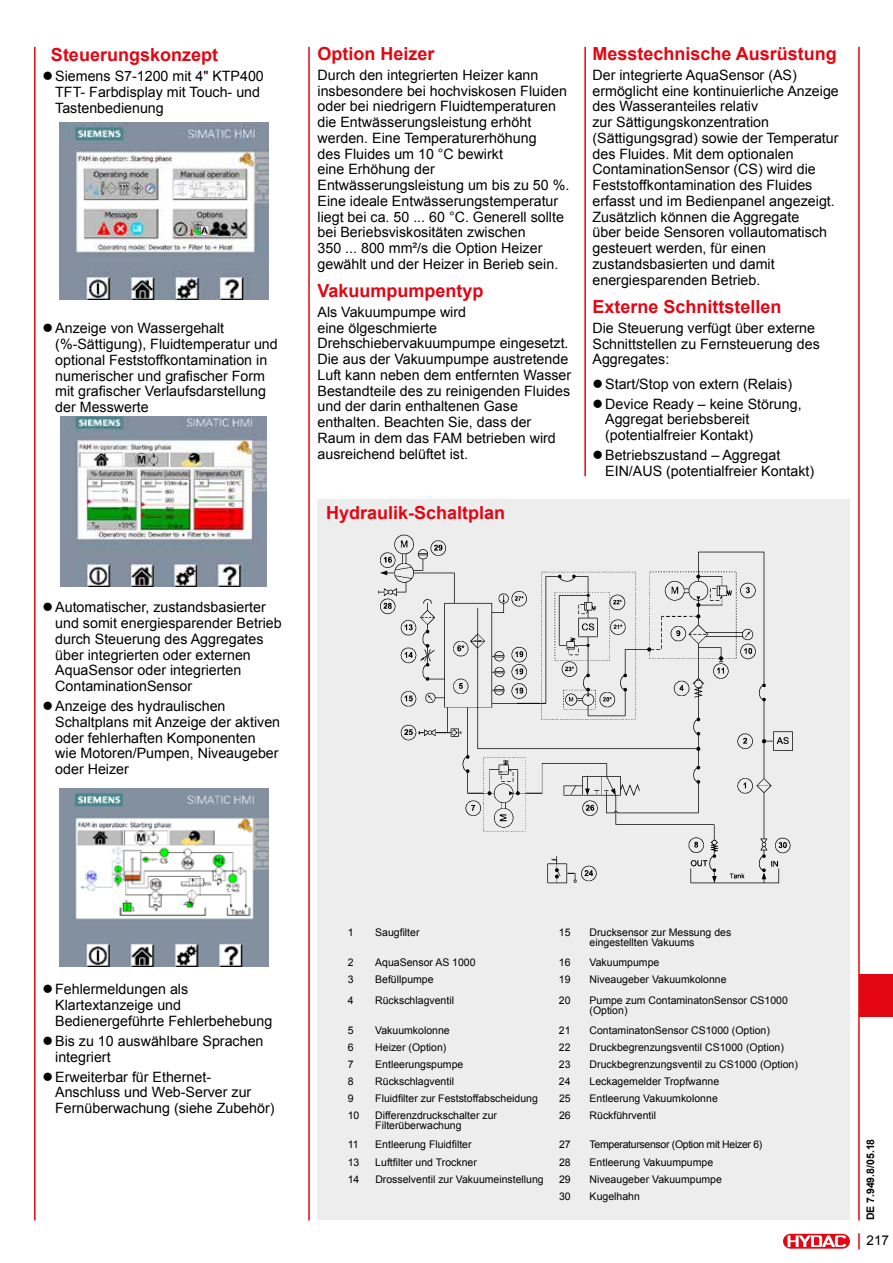
<style>
.page{position:relative;width:893px;height:1263px;background:#fff}
.page>*{position:absolute;margin:0;border:0;box-sizing:border-box;transform-origin:0 0}
.t1{font:700 18px "Arial";color:#e30613}
.t2{font:14.25px/15.8px "Arial";color:#000}
.t3{font:13.5px "Arial";color:#000}
.t4{font:10.5px/10.5px "Arial";color:#000}
.t5{font:10.5px "Arial";letter-spacing:-.03em;color:#000}
.t6{font:700 10.5px "Arial";color:#000}
</style>
<div class="page">
<hr style="left:34px;top:47px;width:2px;height:1173px;background:#e30613">
<hr style="left:858px;top:47px;width:2px;height:1173px;background:#e30613">
<div style="left:782px;top:1233px;width:68px;height:16px;border:1px solid #fff;border-radius:7px"></div>
<svg style="left:783px;top:1234px;width:67px;height:14px"></svg>
<svg style="left:788px;top:1235px;width:58px;height:12px"></svg>
<svg style="left:858px;top:1233px;width:2px;height:16px"></svg>
<div style="left:859px;top:974px;width:34px;height:42px;background:#e30613"></div>
<hr style="left:584px;top:47px;width:2px;height:429px;background:#e30613">
<hr style="left:308px;top:47px;width:2px;height:1173px;background:#e30613">
<div style="left:317px;top:499px;width:533px;height:721px;background:#ededed"></div>
<img style="left:378px;top:534px;width:415px;height:349px">
<img style="left:60px;top:122px;width:209px;height:177px">
<img style="left:60px;top:417px;width:207px;height:170px">
<img style="left:60px;top:789px;width:209px;height:177px">
<p class="t1" style="left:51px;top:43px;width:169px">Steuerungskonzept</p>
<p class="t2" style="left:55px;top:69px;width:210px">Siemens S7-1200 mit 4" KTP400<br>TFT- Farbdisplay mit Touch- und<br>Tastenbedienung</p>
<p class="t2" style="left:55px;top:321px;width:224px">Anzeige von Wassergehalt (%-Sättigung), Fluidtemperatur und optional Feststoffkontamination in numerischer und grafischer Form mit grafischer Verlaufsdarstellung der Messwerte</p>
<p class="t2" style="left:55px;top:599px;width:228px">Automatischer, zustandsbasierter und somit energiesparender Betrieb durch Steuerung des Aggregates über integrierten oder externen<br>AquaSensor oder integrierten<br>ContaminationSensor</p>
<p class="t2" style="left:55px;top:698px;width:226px">Anzeige des hydraulischen<br>Schaltplans mit Anzeige der aktiven oder fehlerhaften Komponenten wie Motoren/Pumpen, Niveaugeber oder Heizer</p>
<p class="t1" style="left:317px;top:42px;width:119px">Option Heizer</p>
<p class="t2" style="left:317px;top:67px;width:253px">Durch den integrierten Heizer kann insbesondere bei hochviskosen Fluiden oder bei niedrigern Fluidtemperaturen die Entwässerungsleistung erhöht werden. Eine Temperaturerhöhung<br>des Fluides um 10 °C bewirkt<br>eine Erhöhung der Entwässerungsleistung um bis zu 50 %.<br>Eine ideale Entwässerungstemperatur liegt bei ca. 50 ... 60 °C. Generell sollte bei Beriebsviskositäten zwischen<br>350 ... 800 mm²/s die Option Heizer gewählt und der Heizer in Berieb sein.</p>
<p class="t1" style="left:317px;top:279px;width:168px">Vakuumpumpentyp</p>
<p class="t2" style="left:317px;top:304px;width:255px">Als Vakuumpumpe wird<br>eine ölgeschmierte<br>Drehschiebervakuumpumpe eingesetzt.<br>Die aus der Vakuumpumpe austretende<br>Luft kann neben dem entfernten Wasser<br>Bestandteile des zu reinigenden Fluides und der darin enthaltenen Gase enthalten. Beachten Sie, dass der<br>Raum in dem das FAM betrieben wird ausreichend belüftet ist.</p>
<p class="t1" style="left:326px;top:501px;width:181px">Hydraulik-Schaltplan</p>
<p class="t1" style="left:592px;top:42px;width:246px">Messtechnische Ausrüstung</p>
<p class="t2" style="left:592px;top:67px;width:248px">Der integrierte AquaSensor (AS) ermöglicht eine kontinuierliche Anzeige des Wasseranteiles relativ<br>zur Sättigungskonzentration (Sättigungsgrad) sowie der Temperatur des Fluides. Mit dem optionalen ContaminationSensor (CS) wird die Feststoffkontamination des Fluides erfasst und im Bedienpanel angezeigt.<br>Zusätzlich können die Aggregate<br>über beide Sensoren vollautomatisch gesteuert werden, für einen zustandsbasierten und damit energiesparenden Betrieb.</p>
<p class="t1" style="left:592px;top:294px;width:191px">Externe Schnittstellen</p>
<p class="t2" style="left:592px;top:320px;width:229px">Die Steuerung verfügt über externe<br>Schnittstellen zu Fernsteuerung des<br>Aggregates:</p>
<p class="t2" style="left:605px;top:374px;width:198px;line-height:20px">Start/Stop von extern (Relais)<br>Device Ready – keine Störung,</p>
<p class="t2" style="left:605px;top:411px;width:150px">Aggregat beriebsbereit (potentialfreier Kontakt)</p>
<p class="t2" style="left:605px;top:447px;width:211px">Betriebszustand – Aggregat<br>EIN/AUS (potentialfreier Kontakt)</p>
<p class="t2" style="left:55px;top:982px;width:219px">Fehlermeldungen als<br>Klartextanzeige und<br>Bedienergeführte Fehlerbehebung</p>
<p class="t2" style="left:55px;top:1033px;width:210px">Bis zu 10 auswählbare Sprachen integriert</p>
<p class="t2" style="left:55px;top:1069px;width:221px">Erweiterbar für Ethernet-<br>Anschluss und Web-Server zur<br>Fernüberwachung (siehe Zubehör)</p>
<p class="t4" style="left:348px;top:927px;width:7px">1</p>
<p class="t4" style="left:375px;top:927px;width:46px">Saugfilter</p>
<p class="t4" style="left:559px;top:927px;width:13px">15</p>
<p class="t4" style="left:589px;top:927px;width:143px">Drucksensor zur Messung des eingestellten Vakuums</p>
<p class="t4" style="left:348px;top:957px;width:7px">2</p>
<p class="t4" style="left:375px;top:957px;width:102px">AquaSensor AS 1000</p>
<p class="t4" style="left:559px;top:957px;width:13px">16</p>
<p class="t4" style="left:589px;top:957px;width:71px">Vakuumpumpe</p>
<p class="t4" style="left:348px;top:974px;width:7px">3</p>
<p class="t4" style="left:375px;top:974px;width:60px">Befüllpumpe</p>
<p class="t4" style="left:559px;top:974px;width:13px">19</p>
<p class="t4" style="left:590px;top:974px;width:138px">Niveaugeber Vakuumkolonne</p>
<p class="t4" style="left:348px;top:995px;width:7px">4</p>
<p class="t4" style="left:375px;top:995px;width:80px">Rückschlagventil</p>
<p class="t4" style="left:559px;top:995px;width:13px">20</p>
<p class="t4" style="left:590px;top:995px;width:200px">Pumpe zum ContaminatonSensor CS1000 (Option)</p>
<p class="t4" style="left:348px;top:1025px;width:7px">5</p>
<p class="t4" style="left:375px;top:1025px;width:76px">Vakuumkolonne</p>
<p class="t4" style="left:559px;top:1025px;width:13px">21</p>
<p class="t4" style="left:590px;top:1025px;width:182px">ContaminatonSensor CS1000 (Option)</p>
<p class="t4" style="left:348px;top:1042px;width:7px">6</p>
<p class="t4" style="left:375px;top:1042px;width:73px">Heizer (Option)</p>
<p class="t4" style="left:559px;top:1042px;width:13px">22</p>
<p class="t4" style="left:590px;top:1042px;width:196px">Druckbegrenzungsventil CS1000 (Option)</p>
<p class="t4" style="left:348px;top:1059px;width:7px">7</p>
<p class="t4" style="left:375px;top:1059px;width:90px">Entleerungspumpe</p>
<p class="t4" style="left:559px;top:1059px;width:13px">23</p>
<p class="t4" style="left:590px;top:1059px;width:210px">Druckbegrenzungsventil zu CS1000 (Option)</p>
<p class="t4" style="left:348px;top:1076px;width:7px">8</p>
<p class="t4" style="left:375px;top:1076px;width:80px">Rückschlagventil</p>
<p class="t4" style="left:559px;top:1076px;width:13px">24</p>
<p class="t4" style="left:590px;top:1076px;width:131px">Leckagemelder Tropfwanne</p>
<p class="t4" style="left:348px;top:1093px;width:7px">9</p>
<p class="t4" style="left:375px;top:1093px;width:164px">Fluidfilter zur Feststoffabscheidung</p>
<p class="t4" style="left:559px;top:1093px;width:13px">25</p>
<p class="t4" style="left:590px;top:1093px;width:130px">Entleerung Vakuumkolonne</p>
<p class="t4" style="left:348px;top:1110px;width:13px">10</p>
<p class="t4" style="left:375px;top:1110px;width:123px">Differenzdruckschalter zur<br>Filterüberwachung</p>
<p class="t4" style="left:559px;top:1110px;width:13px">26</p>
<p class="t4" style="left:590px;top:1110px;width:68px">Rückführventil</p>
<p class="t4" style="left:348px;top:1140px;width:12px">11</p>
<p class="t4" style="left:375px;top:1140px;width:98px">Entleerung Fluidfilter</p>
<p class="t4" style="left:559px;top:1140px;width:13px">27</p>
<p class="t5" style="left:590px;top:1138px;width:174px">Temperatursensor (Option mit Heizer 6)</p>
<p class="t4" style="left:348px;top:1157px;width:13px">13</p>
<p class="t4" style="left:375px;top:1157px;width:103px">Luftfilter und Trockner</p>
<p class="t4" style="left:559px;top:1157px;width:13px">28</p>
<p class="t4" style="left:590px;top:1157px;width:125px">Entleerung Vakuumpumpe</p>
<p class="t4" style="left:348px;top:1174px;width:13px">14</p>
<p class="t4" style="left:375px;top:1174px;width:170px">Drosselventil zur Vakuumeinstellung</p>
<p class="t4" style="left:559px;top:1174px;width:13px">29</p>
<p class="t4" style="left:590px;top:1174px;width:134px">Niveaugeber Vakuumpumpe</p>
<p class="t4" style="left:559px;top:1191px;width:13px">30</p>
<p class="t4" style="left:590px;top:1191px;width:52px">Kugelhahn</p>
<p class="t6" style="left:863px;top:1220px;width:83px;rotate:-90deg">DE 7.949.8/05.18</p>
<p class="t3" style="left:866px;top:1231px;width:24px">217</p>
</div>
